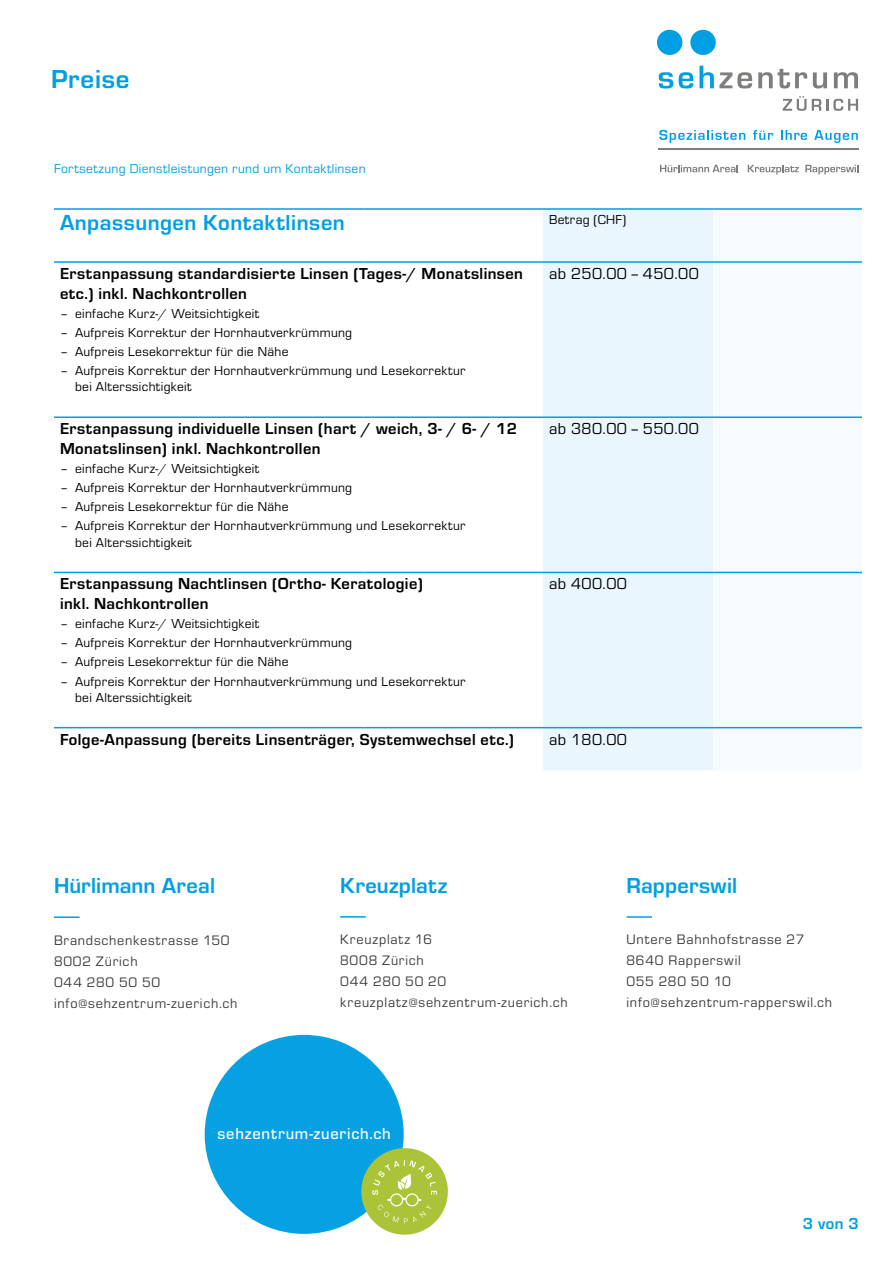
<style>
.page{position:relative;width:893px;height:1263px;background:#fff}
.page>*{position:absolute;margin:0;border:0;box-sizing:border-box;transform-origin:0 0}
.t1{font:700 27px "Eurostile";letter-spacing:.025em;color:#009fe3}
.t2{font:700 22.5px "Eurostile";letter-spacing:.02em;color:#009fe3}
.t3{font:700 16.5px/19.5px "Eurostile";letter-spacing:.025em;color:#000}
.t4{font:16.5px "Eurostile";letter-spacing:.025em;color:#000}
.t5{font:500 16.5px "Eurostile";letter-spacing:.05em;color:#fff}
.t6{font:700 16.5px "Eurostile";color:#009fe3}
.t7{font:14.25px/21px "Eurostile";letter-spacing:.055em;color:#3c3c3b}
.t8{font:13.5px/16.2px "Eurostile";letter-spacing:.025em;color:#000}
.t9{font:13.5px "Eurostile";letter-spacing:.025em;color:#009fe3}
</style>
<div class="page">
<div style="left:543px;top:210px;width:170px;height:560px;background:#eaf6fe"></div>
<div style="left:713px;top:571px;width:149px;height:158px;background:#f5fbfe"></div>
<hr style="left:54px;top:261px;width:310px;height:2px;background:#009fe3">
<hr style="left:364px;top:261px;width:179px;height:2px;background:#009fe3">
<hr style="left:543px;top:261px;width:170px;height:2px;background:#009fe3">
<hr style="left:713px;top:261px;width:149px;height:2px;background:#009fe3">
<hr style="left:54px;top:416px;width:310px;height:2px;background:#009fe3">
<hr style="left:364px;top:416px;width:179px;height:2px;background:#009fe3">
<hr style="left:543px;top:416px;width:170px;height:2px;background:#009fe3">
<hr style="left:713px;top:416px;width:149px;height:2px;background:#009fe3">
<hr style="left:54px;top:572px;width:310px;height:1px;background:#009fe3">
<hr style="left:364px;top:572px;width:179px;height:1px;background:#009fe3">
<hr style="left:543px;top:572px;width:170px;height:1px;background:#009fe3">
<hr style="left:713px;top:572px;width:149px;height:1px;background:#009fe3">
<hr style="left:54px;top:727px;width:310px;height:1px;background:#009fe3">
<hr style="left:364px;top:727px;width:179px;height:1px;background:#009fe3">
<hr style="left:543px;top:727px;width:170px;height:1px;background:#009fe3">
<hr style="left:713px;top:727px;width:149px;height:1px;background:#009fe3">
<hr style="left:54px;top:208px;width:310px;height:2px;background:#009fe3">
<hr style="left:364px;top:208px;width:179px;height:2px;background:#009fe3">
<hr style="left:543px;top:208px;width:170px;height:2px;background:#009fe3">
<hr style="left:713px;top:208px;width:149px;height:2px;background:#009fe3">
<svg style="left:659px;top:130px;width:86px;height:13px"></svg>
<svg style="left:753px;top:130px;width:20px;height:10px"></svg>
<svg style="left:781px;top:130px;width:26px;height:10px"></svg>
<svg style="left:814px;top:130px;width:44px;height:13px"></svg>
<div style="left:657px;top:30px;width:25px;height:25px;background:#009fe3;border-radius:50%"></div>
<div style="left:690px;top:30px;width:26px;height:25px;background:#009fe3;border-radius:50%"></div>
<svg style="left:659px;top:72px;width:14px;height:16px"></svg>
<svg style="left:679px;top:72px;width:14px;height:16px"></svg>
<svg style="left:699px;top:66px;width:53px;height:22px"></svg>
<svg style="left:758px;top:69px;width:49px;height:19px"></svg>
<svg style="left:813px;top:72px;width:14px;height:16px"></svg>
<svg style="left:834px;top:72px;width:24px;height:16px"></svg>
<svg style="left:783px;top:96px;width:75px;height:15px"></svg>
<hr style="left:658px;top:148px;width:201px;height:2px;background:#7e7e7d">
<svg style="left:660px;top:165px;width:78px;height:7px"></svg>
<svg style="left:748px;top:165px;width:51px;height:9px"></svg>
<svg style="left:805px;top:165px;width:53px;height:9px"></svg>
<hr style="left:54px;top:916px;width:26px;height:2px;background:#009fe3">
<svg style="left:340px;top:916px;width:26px;height:1px"></svg>
<hr style="left:626px;top:916px;width:26px;height:2px;background:#009fe3">
<div style="left:205px;top:1035px;width:199px;height:199px;background:#009fe3;border-radius:50%"></div>
<div style="left:361px;top:1148px;width:87px;height:87px;background:#aac339;border-radius:50%"></div>
<svg style="left:372px;top:1160px;width:65px;height:63px"></svg>
<h1 class="t1" style="left:51px;top:60px;width:80px">Preise</h1>
<p class="t9" style="left:54px;top:160px;width:313px">Fortsetzung Dienstleistungen rund um Kontaktlinsen</p>
<h2 class="t2" style="left:60px;top:206px;width:286px">Anpassungen Kontaktlinsen</h2>
<p class="t8" style="left:549px;top:211px;width:79px">Betrag (CHF)</p>
<p class="t3" style="left:60px;top:263px;width:465px">Erstanpassung standardisierte Linsen (Tages-/ Monatslinsen etc.) inkl. Nachkontrollen</p>
<p class="t4" style="left:549px;top:262px;width:151px">ab 250.00 – 450.00</p>
<p class="t8" style="left:60px;top:305px;width:201px">– einfache Kurz-/ Weitsichtigkeit</p>
<p class="t8" style="left:60px;top:324px;width:294px">– Aufpreis Korrektur der Hornhautverkrümmung</p>
<p class="t8" style="left:60px;top:343px;width:230px">– Aufpreis Lesekorrektur für die Nähe</p>
<p class="t8" style="left:75px;top:362px;width:392px;text-indent:-15px">– Aufpreis Korrektur der Hornhautverkrümmung und Lesekorrektur bei Alterssichtigkeit</p>
<p class="t3" style="left:60px;top:418px;width:459px">Erstanpassung individuelle Linsen (hart / weich, 3- / 6- / 12<br>Monatslinsen) inkl. Nachkontrollen</p>
<p class="t4" style="left:549px;top:418px;width:151px">ab 380.00 – 550.00</p>
<p class="t8" style="left:60px;top:460px;width:201px">– einfache Kurz-/ Weitsichtigkeit</p>
<p class="t8" style="left:60px;top:479px;width:294px">– Aufpreis Korrektur der Hornhautverkrümmung</p>
<p class="t8" style="left:60px;top:498px;width:230px">– Aufpreis Lesekorrektur für die Nähe</p>
<p class="t8" style="left:75px;top:517px;width:392px;text-indent:-15px">– Aufpreis Korrektur der Hornhautverkrümmung und Lesekorrektur bei Alterssichtigkeit</p>
<p class="t3" style="left:60px;top:573px;width:364px">Erstanpassung Nachtlinsen (Ortho- Keratologie) inkl. Nachkontrollen</p>
<p class="t4" style="left:549px;top:573px;width:79px">ab 400.00</p>
<p class="t8" style="left:60px;top:615px;width:201px">– einfache Kurz-/ Weitsichtigkeit</p>
<p class="t8" style="left:60px;top:634px;width:294px">– Aufpreis Korrektur der Hornhautverkrümmung</p>
<p class="t8" style="left:60px;top:653px;width:230px">– Aufpreis Lesekorrektur für die Nähe</p>
<p class="t8" style="left:75px;top:672px;width:392px;text-indent:-15px">– Aufpreis Korrektur der Hornhautverkrümmung und Lesekorrektur bei Alterssichtigkeit</p>
<p class="t3" style="left:60px;top:728px;width:456px">Folge-Anpassung (bereits Linsenträger, Systemwechsel etc.)</p>
<p class="t4" style="left:549px;top:728px;width:79px">ab 180.00</p>
<h2 class="t2" style="left:54px;top:870px;width:163px">Hürlimann Areal</h2>
<h2 class="t2" style="left:340px;top:870px;width:108px">Kreuzplatz</h2>
<h2 class="t2" style="left:626px;top:870px;width:112px">Rapperswil</h2>
<p class="t7" style="left:54px;top:928px;width:185px">Brandschenkestrasse 150<br>8002 Zürich<br>044 280 50 50 info@sehzentrum-zuerich.ch</p>
<p class="t7" style="left:340px;top:928px;width:229px">Kreuzplatz 16<br>8008 Zürich<br>044 280 50 20 kreuzplatz@sehzentrum-zuerich.ch</p>
<p class="t7" style="left:626px;top:928px;width:207px">Untere Bahnhofstrasse 27<br>8640 Rapperswil<br>055 280 50 10 info@sehzentrum-rapperswil.ch</p>
<p class="t5" style="left:217px;top:1122px;width:175px">sehzentrum-zuerich.ch</p>
<p class="t6" style="left:803px;top:1212px;width:58px">3 von 3</p>
</div>
